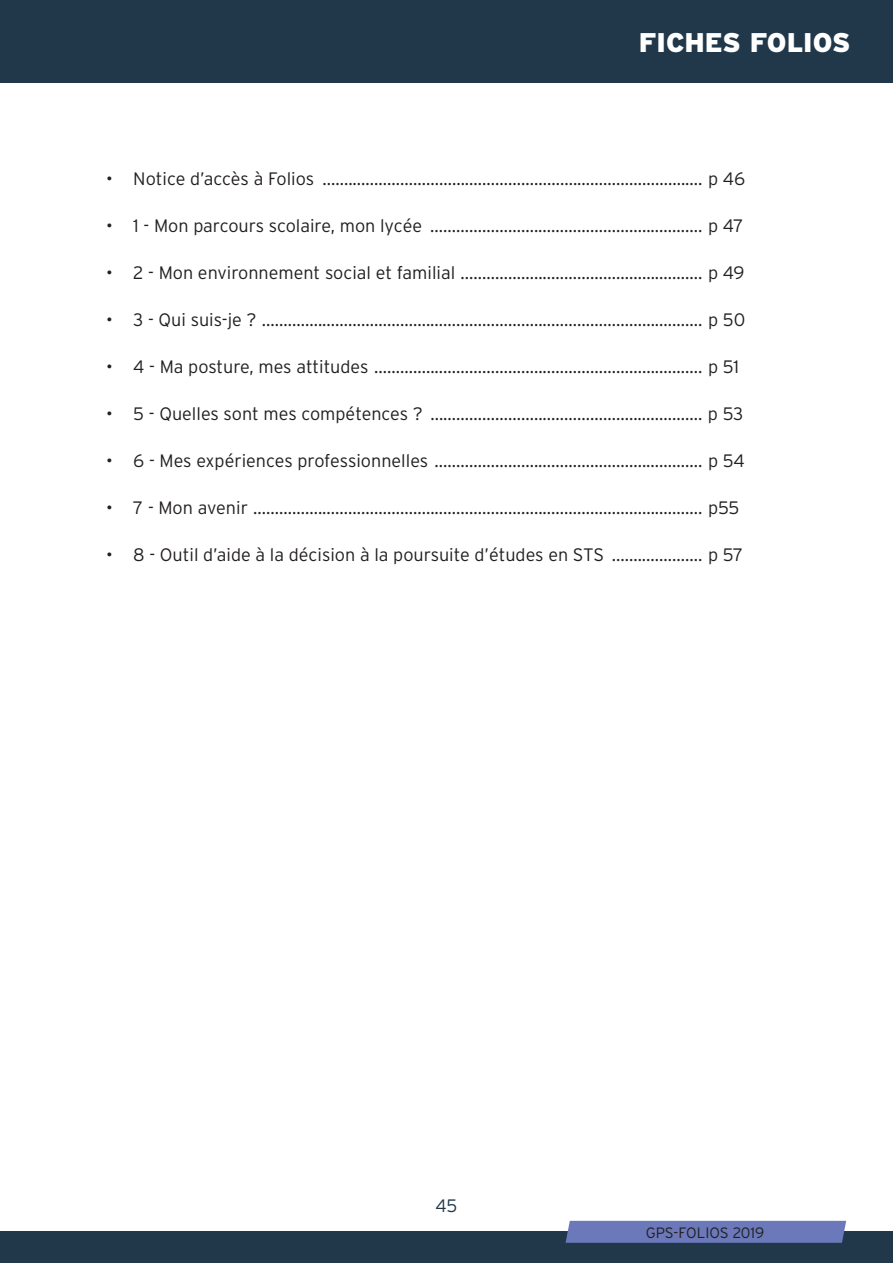
<style>
.page{position:relative;width:893px;height:1263px;background:#fff}
.page>*{position:absolute;margin:0;border:0;box-sizing:border-box;transform-origin:0 0}
.t1{font:900 27px "Interstate";color:#fff}
.t2{font:300 18px "Interstate";color:#231f20}
.t3{font:300 18px "Interstate";color:#20384a}
.t4{font:300 15px "Interstate";color:#231f20}
</style>
<div class="page">
<div style="left:0;top:0;width:893px;height:83px;background:#20384a"></div>
<div style="left:0;top:1231px;width:893px;height:32px;background:#20384a"></div>
<div style="left:566px;top:1221px;width:280px;height:22px;background:#6b78ba"></div>
<h1 class="t1" style="left:639px;top:33px;width:213px">FICHES FOLIOS</h1>
<p class="t2" style="left:106px;top:171px;width:640px">• Notice d’accès à Folios ........................................................................................ p 46</p>
<p class="t2" style="left:106px;top:218px;width:639px">• 1 - Mon parcours scolaire, mon lycée ............................................................... p 47</p>
<p class="t2" style="left:106px;top:266px;width:640px">• 2 - Mon environnement social et familial ........................................................ p 49</p>
<p class="t2" style="left:106px;top:313px;width:640px">• 3 - Qui suis-je ? ...................................................................................................... p 50</p>
<p class="t2" style="left:106px;top:360px;width:634px">• 4 - Ma posture, mes attitudes ............................................................................ p 51</p>
<p class="t2" style="left:106px;top:407px;width:639px">• 5 - Quelles sont mes compétences ? ............................................................... p 53</p>
<p class="t2" style="left:106px;top:454px;width:640px">• 6 - Mes expériences professionnelles .............................................................. p 54</p>
<p class="t2" style="left:106px;top:501px;width:635px">• 7 - Mon avenir ........................................................................................................ p55</p>
<p class="t2" style="left:106px;top:548px;width:638px">• 8 - Outil d’aide à la décision à la poursuite d’études en STS ..................... p 57</p>
<p class="t3" style="left:436px;top:1199px;width:23px">45</p>
<p class="t4" style="left:646px;top:1227px;width:120px">GPS-FOLIOS 2019</p>
</div>
